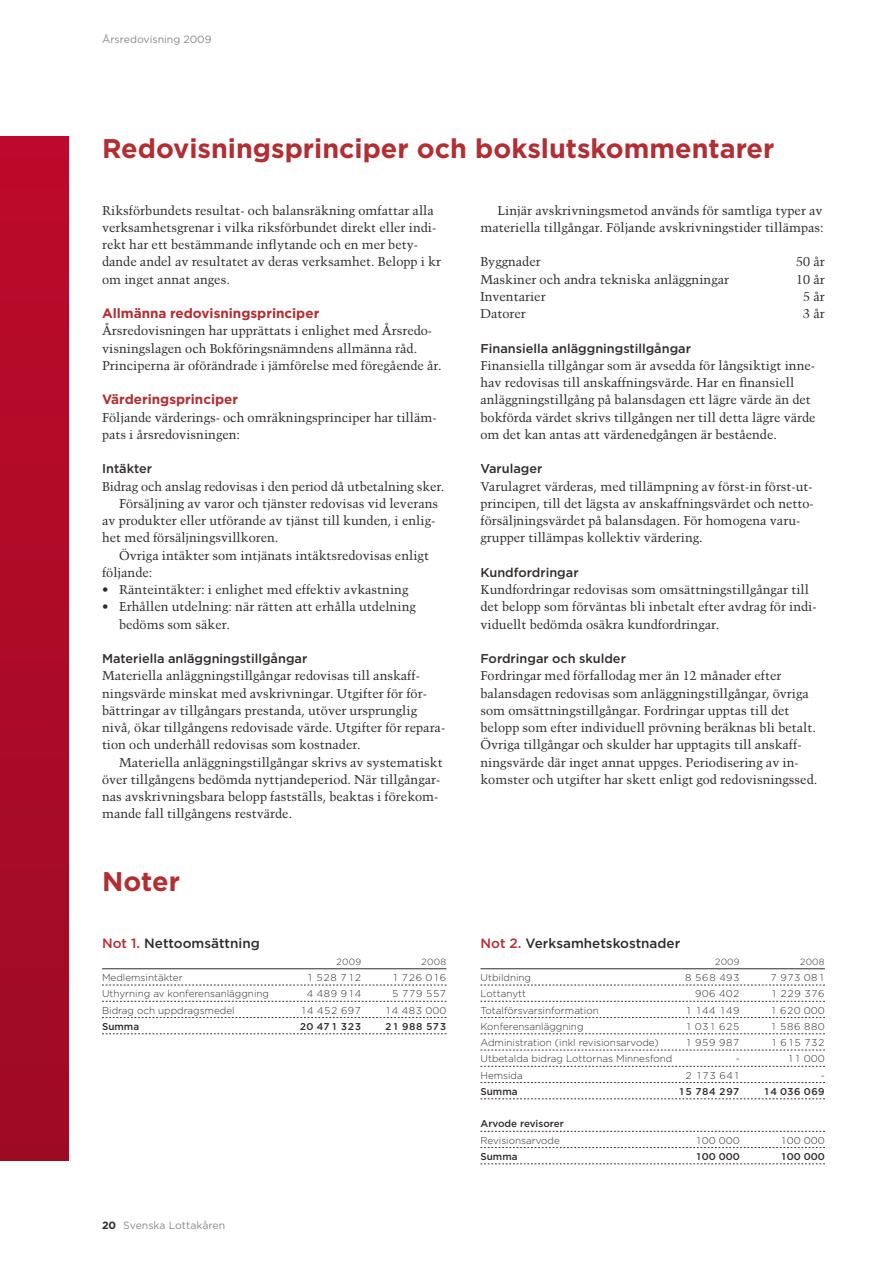
<style>
.page{position:relative;width:893px;height:1263px;background:#fff}
.page>*{position:absolute;margin:0;border:0;box-sizing:border-box;transform-origin:0 0}
.t1{font:700 27px "Gotham";color:#b12e32}
.t2{font:700 13.5px "Gotham";color:#b12e32}
.t3{font:500 13.5px "Gotham";color:#2f2c2b}
.t4{font:12.75px/17.2px "Trump Mediaeval LT Std";color:#2f2c2b}
.t5{font:500 12.75px "Gotham";color:#2f2c2b}
.t6{font:10.5px "Gotham";color:#88898a}
.t7{font:300 9.9px "Gotham Tab";color:#2f2c2b}
.t8{font:500 9.9px "Gotham Tab";color:#2f2c2b}
.t9{font:300 9px "Gotham Tab";color:#2f2c2b}
.s1{color:#b12e32}
.s2{font-weight:700;color:#2f2c2b}
</style>
<div class="page">
<hr style="left:102px;top:968px;width:344px;height:1px;background:#2f2c2b">
<svg style="left:102px;top:985px;width:344px;height:1px"></svg>
<svg style="left:102px;top:1001px;width:344px;height:1px"></svg>
<svg style="left:102px;top:1017px;width:344px;height:1px"></svg>
<svg style="left:102px;top:1033px;width:344px;height:1px"></svg>
<hr style="left:480px;top:968px;width:345px;height:1px;background:#2f2c2b">
<svg style="left:480px;top:985px;width:345px;height:1px"></svg>
<svg style="left:480px;top:1001px;width:345px;height:1px"></svg>
<svg style="left:480px;top:1017px;width:345px;height:1px"></svg>
<svg style="left:480px;top:1033px;width:345px;height:1px"></svg>
<svg style="left:480px;top:1050px;width:345px;height:1px"></svg>
<svg style="left:480px;top:1066px;width:345px;height:1px"></svg>
<svg style="left:480px;top:1082px;width:345px;height:1px"></svg>
<svg style="left:480px;top:1098px;width:345px;height:1px"></svg>
<svg style="left:480px;top:1131px;width:345px;height:1px"></svg>
<svg style="left:480px;top:1147px;width:345px;height:1px"></svg>
<svg style="left:480px;top:1163px;width:345px;height:1px"></svg>
<div style="left:0;top:136px;width:68px;height:1025px;background:linear-gradient(to bottom,#bd0a2b,#9d0b23)"></div>
<p class="t6" style="left:102px;top:32px;width:111px">Årsredovisning 2009</p>
<h1 class="t1" style="left:102px;top:130px;width:674px">Redovisningsprinciper och bokslutskommentarer</h1>
<p class="t4" style="left:102px;top:201px;width:340px">Riksförbundets resultat- och balansräkning omfattar alla verksamhetsgrenar i vilka riksförbundet direkt eller indi&shy;rekt har ett bestämmande inflytande och en mer bety&shy;dande andel av resultatet av deras verksamhet. Belopp i kr om inget annat anges.</p>
<p class="t2" style="left:102px;top:304px;width:219px">Allmänna redovisningsprinciper</p>
<p class="t4" style="left:102px;top:322px;width:341px">Årsredovisningen har upprättats i enlighet med Årsredo&shy;visningslagen och Bokföringsnämndens allmänna råd.<br>Principerna är oförändrade i jämförelse med föregående år.</p>
<p class="t2" style="left:102px;top:391px;width:138px">Värderingsprinciper</p>
<p class="t4" style="left:102px;top:408px;width:336px">Följande värderings- och omräkningsprinciper har tilläm&shy;pats i årsredovisningen:</p>
<p class="t5" style="left:102px;top:460px;width:51px">I ntäkter</p>
<p class="t4" style="left:102px;top:477px;width:344px">Bidrag och anslag redovisas i den period då utbetalning sker.</p>
<p class="t4" style="left:119px;top:495px;width:321px">Försäljning av varor och tjänster redovisas vid leverans</p>
<p class="t4" style="left:102px;top:512px;width:335px">av produkter eller utförande av tjänst till kunden, i enlig-</p>
<p class="t4" style="left:102px;top:529px;width:178px">het med försäljningsvillkoren.</p>
<p class="t4" style="left:119px;top:546px;width:311px">Övriga intäkter som intjänats intäktsredovisas enligt</p>
<p class="t4" style="left:102px;top:564px;width:52px">följande:</p>
<p class="t4" style="left:102px;top:581px;width:308px">• Ränteintäkter: i enlighet med effektiv avkastning</p>
<p class="t4" style="left:119px;top:598px;width:298px;text-indent:-17px">• Erhållen utdelning: när rätten att erhålla utdelning bedöms som säker.</p>
<p class="t5" style="left:102px;top:650px;width:207px">Materiella anläggningstillgångar</p>
<p class="t4" style="left:102px;top:667px;width:345px">Materiella anläggningstillgångar redovisas till anskaff&shy;ningsvärde minskat med avskrivningar. Utgifter för för&shy;bättringar av tillgångars prestanda, utöver ursprunglig nivå, ökar tillgångens redovisade värde. Utgifter för repara&shy;tion och underhåll redovisas som kostnader.</p>
<p class="t4" style="left:102px;top:753px;width:342px;text-indent:17px">Materiella anläggningstillgångar skrivs av systematiskt över tillgångens bedömda nyttjandeperiod. När tillgångar&shy;nas avskrivningsbara belopp fastställs, beaktas i förekom&shy;mande fall tillgångens restvärde.</p>
<h1 class="t1" style="left:102px;top:864px;width:79px">Noter</h1>
<p class="t3" style="left:102px;top:935px;width:159px"><span class="s1">Not 1.</span> Nettoomsättning</p>
<p class="t9" style="left:336px;top:956px;width:27px">2009</p>
<p class="t9" style="left:421px;top:956px;width:27px">2008</p>
<p class="t7" style="left:102px;top:971px;width:82px">Medlemsintäkter</p>
<p class="t7" style="left:306px;top:971px;width:57px">1 528 712</p>
<p class="t7" style="left:392px;top:971px;width:56px">1 726 016</p>
<p class="t7" style="left:102px;top:987px;width:169px">Uthyrning av konferensanläggning</p>
<p class="t7" style="left:306px;top:987px;width:57px">4 489 914</p>
<p class="t7" style="left:392px;top:987px;width:56px">5 779 557</p>
<p class="t7" style="left:102px;top:1004px;width:134px">Bidrag och uppdragsmedel</p>
<p class="t7" style="left:300px;top:1004px;width:63px">14 452 697</p>
<p class="t7" style="left:384px;top:1004px;width:64px">14 483 000</p>
<p class="t8" style="left:102px;top:1020px;width:39px">Summa</p>
<p class="t8" style="left:299px;top:1020px;width:63px">20 471 323</p>
<p class="t8" style="left:385px;top:1020px;width:63px">21 988 573</p>
<p class="t6" style="left:102px;top:1218px;width:125px"><span class="s2">20</span> Svenska Lottakåren</p>
<p class="t4" style="left:480px;top:201px;width:345px;text-align:right">Linjär avskrivningsmetod används för samtliga typer av materiella tillgångar. Följande avskrivningstider tillämpas:</p>
<p class="t4" style="left:480px;top:253px;width:62px">Byggnader</p>
<p class="t4" style="left:796px;top:253px;width:30px">50 år</p>
<p class="t4" style="left:480px;top:270px;width:250px">Maskiner och andra tekniska anläggningar</p>
<p class="t4" style="left:796px;top:270px;width:30px">10 år</p>
<p class="t4" style="left:480px;top:288px;width:67px">Inventarier</p>
<p class="t4" style="left:803px;top:288px;width:23px">5 år</p>
<p class="t4" style="left:480px;top:305px;width:47px">Datorer</p>
<p class="t4" style="left:803px;top:305px;width:23px">3 år</p>
<p class="t5" style="left:480px;top:340px;width:212px">Finansiella anläggningstillgångar</p>
<p class="t4" style="left:480px;top:357px;width:337px">Finansiella tillgångar som är avsedda för långsiktigt inne&shy;hav redovisas till anskaffningsvärde. Har en finansiell anläggningstillgång på balansdagen ett lägre värde än det bokförda värdet skrivs tillgången ner till detta lägre värde om det kan antas att värdenedgången är bestående.</p>
<p class="t5" style="left:480px;top:461px;width:63px">Varulager</p>
<p class="t4" style="left:480px;top:477px;width:335px">Varulagret värderas, med tillämpning av först-in först-ut&shy;principen, till det lägsta av anskaffningsvärdet och netto&shy;försäljningsvärdet på balansdagen. För homogena varu&shy;grupper tillämpas kollektiv värdering.</p>
<p class="t5" style="left:480px;top:564px;width:100px">Kundfordringar</p>
<p class="t4" style="left:480px;top:581px;width:338px">Kundfordringar redovisas som omsättningstillgångar till det belopp som förväntas bli inbetalt efter avdrag för indi&shy;viduellt bedömda osäkra kundfordringar.</p>
<p class="t5" style="left:480px;top:650px;width:147px">Fordringar och skulder</p>
<p class="t4" style="left:480px;top:667px;width:338px">Fordringar med förfallodag mer än 12 månader efter balansdagen redovisas som anläggningstillgångar, övriga som omsättningstillgångar. Fordringar upptas till det belopp som efter individuell prövning beräknas bli betalt.<br>Övriga tillgångar och skulder har upptagits till anskaff&shy;ningsvärde där inget annat uppges. Periodisering av in-- komster och utgifter har skett enligt god redovisningssed.</p>
<p class="t3" style="left:480px;top:935px;width:201px"><span class="s1">Not 2.</span> Verksamhetskostnader</p>
<p class="t9" style="left:714px;top:956px;width:27px">2009</p>
<p class="t9" style="left:799px;top:956px;width:27px">2008</p>
<p class="t7" style="left:480px;top:971px;width:52px">Utbildning</p>
<p class="t7" style="left:685px;top:971px;width:56px">8 568 493</p>
<p class="t7" style="left:770px;top:971px;width:56px">7 973 081</p>
<p class="t7" style="left:480px;top:987px;width:47px">Lottanytt</p>
<p class="t7" style="left:695px;top:987px;width:47px">906 402</p>
<p class="t7" style="left:770px;top:987px;width:56px">1 229 376</p>
<p class="t7" style="left:480px;top:1004px;width:120px">Totalförsvarsinformation</p>
<p class="t7" style="left:685px;top:1004px;width:57px">1 144 149</p>
<p class="t7" style="left:770px;top:1004px;width:57px">1 620 000</p>
<p class="t7" style="left:480px;top:1020px;width:105px">Konferensanläggning</p>
<p class="t7" style="left:685px;top:1020px;width:57px">1 031 625</p>
<p class="t7" style="left:770px;top:1020px;width:57px">1 586 880</p>
<p class="t7" style="left:480px;top:1036px;width:180px">Administration (inkl revisionsarvode)</p>
<p class="t7" style="left:685px;top:1036px;width:56px">1 959 987</p>
<p class="t7" style="left:770px;top:1036px;width:56px">1 615 732</p>
<p class="t7" style="left:480px;top:1052px;width:193px">Utbetalda bidrag Lottornas Minnesfond</p>
<p class="t7" style="left:736px;top:1052px;width:6px">-</p>
<p class="t7" style="left:787px;top:1052px;width:40px">11 000</p>
<p class="t7" style="left:480px;top:1069px;width:44px">Hemsida</p>
<p class="t7" style="left:685px;top:1069px;width:56px">2 173 641</p>
<p class="t7" style="left:821px;top:1069px;width:6px">-</p>
<p class="t8" style="left:480px;top:1085px;width:39px">Summa</p>
<p class="t8" style="left:678px;top:1085px;width:63px">15 784 297</p>
<p class="t8" style="left:763px;top:1085px;width:63px">14 036 069</p>
<p class="t8" style="left:480px;top:1117px;width:85px">Arvode revisorer</p>
<p class="t7" style="left:480px;top:1134px;width:81px">Revisionsarvode</p>
<p class="t7" style="left:695px;top:1134px;width:47px">100 000</p>
<p class="t7" style="left:780px;top:1134px;width:47px">100 000</p>
<p class="t8" style="left:480px;top:1150px;width:39px">Summa</p>
<p class="t8" style="left:695px;top:1150px;width:47px">100 000</p>
<p class="t8" style="left:780px;top:1150px;width:47px">100 000</p>
</div>
